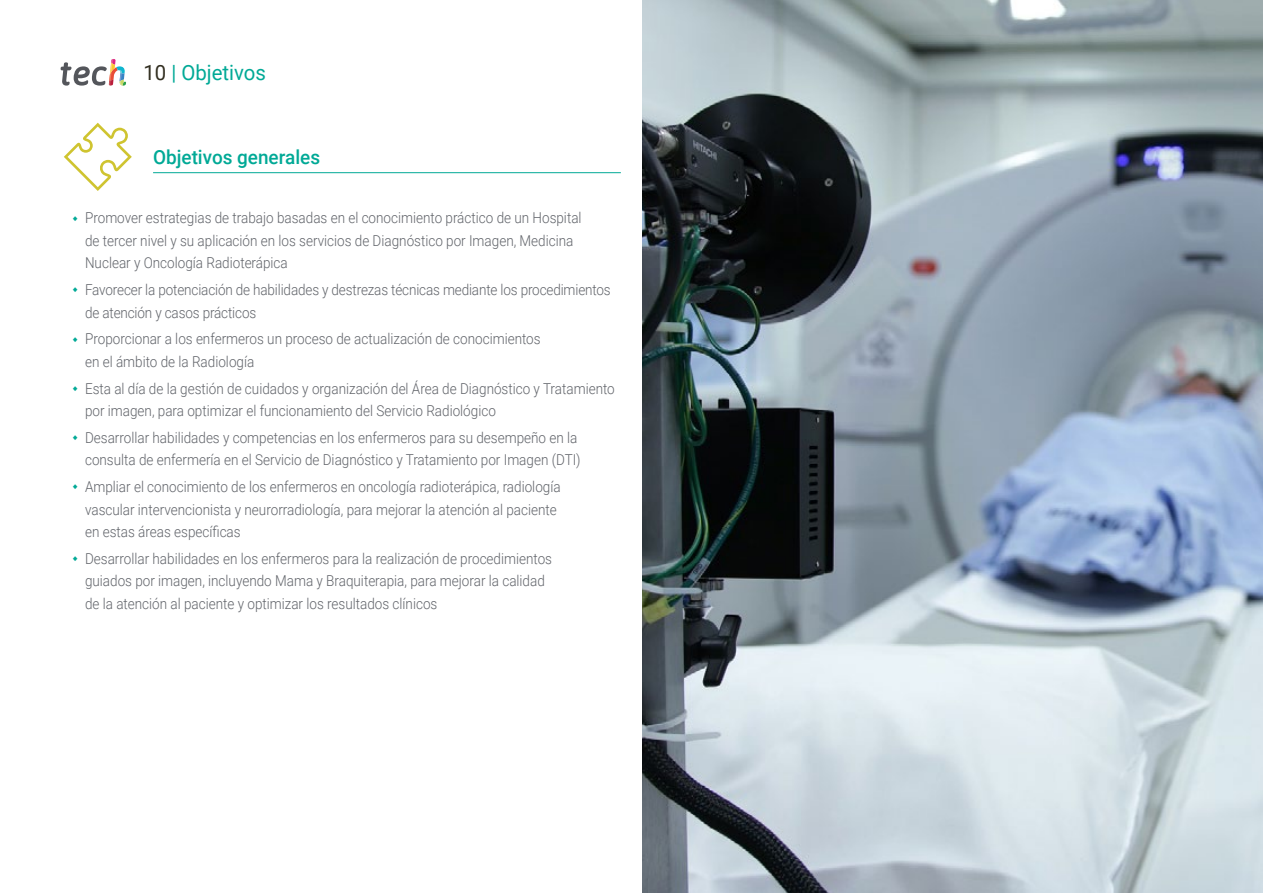
<style>
.page{position:relative;width:1263px;height:893px;background:#fff}
.page>*{position:absolute;margin:0;border:0;box-sizing:border-box;transform-origin:0 0}
.t1{font:21px "Roboto";color:#00a996}
.t2{font:500 19.5px "Roboto";color:#00a996}
.t3{font:300 15px/22.5px "Roboto";color:#61646a;scale:.9 1}
.s1{color:#312e20}
</style>
<div class="page">
<hr style="left:153px;top:172px;width:468px;height:1px;background:#00a996">
<svg style="left:64px;top:123px;width:68px;height:68px"></svg>
<img style="left:642px;top:0;width:621px;height:893px">
<svg style="left:61px;top:59px;width:65px;height:27px"></svg>
<h1 class="t1" style="left:144px;top:57px;width:124px"><span class="s1">10</span> | Objetivos</h1>
<h2 class="t2" style="left:153px;top:144px;width:169px">Objetivos generales</h2>
<p class="t3" style="left:85px;top:206px;width:553px">Promover estrategias de trabajo basadas en el conocimiento práctico de un Hospital de tercer nivel y su aplicación en los servicios de Diagnóstico por Imagen, Medicina<br>Nuclear y Oncología Radioterápica</p>
<p class="t3" style="left:85px;top:278px;width:586px">Favorecer la potenciación de habilidades y destrezas técnicas mediante los procedimientos de atención y casos prácticos</p>
<p class="t3" style="left:85px;top:327px;width:508px">Proporcionar a los enfermeros un proceso de actualización de conocimientos en el ámbito de la Radiología</p>
<p class="t3" style="left:85px;top:376px;width:590px">Esta al día de la gestión de cuidados y organización del Área de Diagnóstico y Tratamiento por imagen, para optimizar el funcionamiento del Servicio Radiológico</p>
<p class="t3" style="left:85px;top:426px;width:552px">Desarrollar habilidades y competencias en los enfermeros para su desempeño en la consulta de enfermería en el Servicio de Diagnóstico y Tratamiento por Imagen (DTI)</p>
<p class="t3" style="left:85px;top:475px;width:530px">Ampliar el conocimiento de los enfermeros en oncología radioterápica, radiología vascular intervencionista y neurorradiología, para mejorar la atención al paciente en estas áreas específicas</p>
<p class="t3" style="left:85px;top:547px;width:520px">Desarrollar habilidades en los enfermeros para la realización de procedimientos guiados por imagen, incluyendo Mama y Braquiterapia, para mejorar la calidad de la atención al paciente y optimizar los resultados clínicos</p>
</div>
